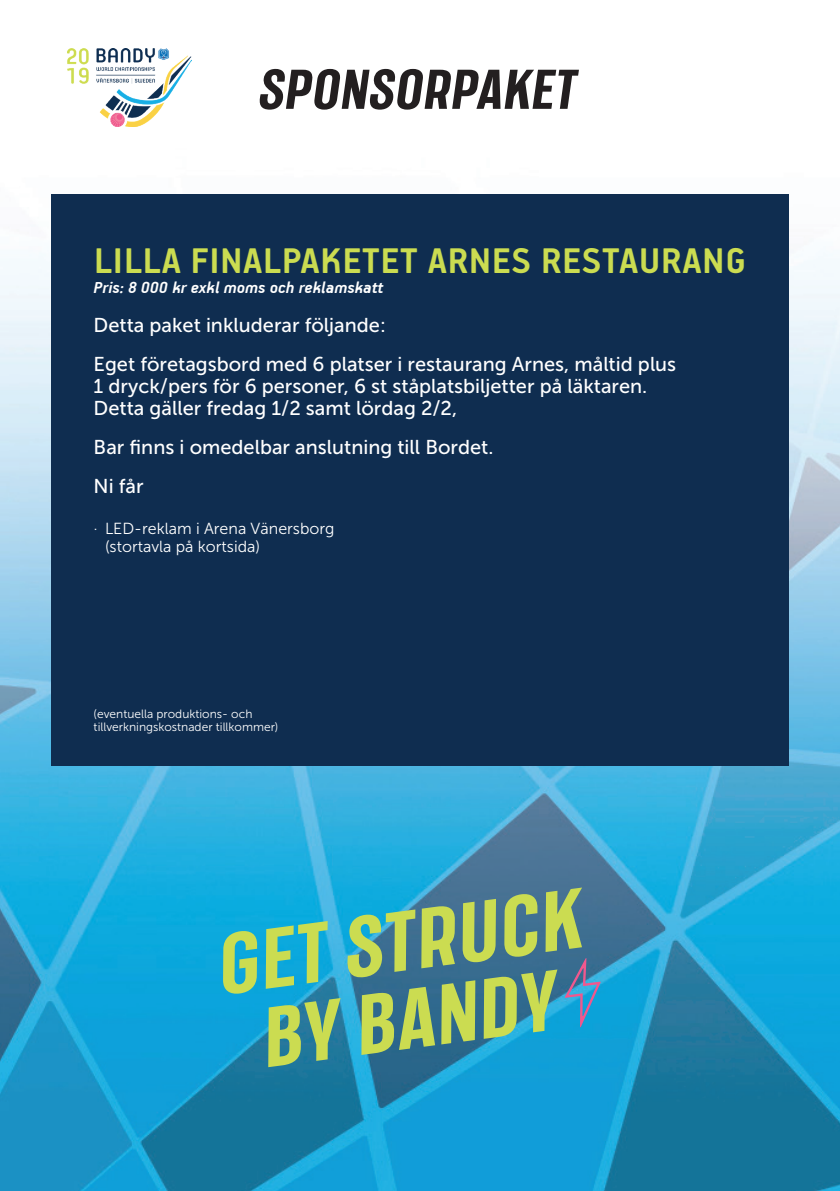
<style>
.page{position:relative;width:840px;height:1191px;background:#fff}
.page>*{position:absolute;margin:0;border:0;box-sizing:border-box;transform-origin:0 0}
.t1{font:italic 700 81px/78px "Coast";color:#cbdc51;text-align:center}
.t2{font:italic 700 53.6px "Coast";letter-spacing:.015em;color:#231f20}
.t3{font:700 40px "PF Handbook Pro";letter-spacing:.02em;color:#cbdc51}
.t4{font:20px/22px "Museo Sans 500";color:#fff}
.t5{font:italic 700 18px "PF Handbook Pro";color:#fff}
.t6{font:16px/18px "Museo Sans 300";color:#fff}
.t7{font:12px/13px "Museo Sans 300";color:#fff}
</style>
<div class="page">
<img style="left:0;top:56px;width:839px;height:1135px">
<img style="left:67px;top:48px;width:124px;height:79px">
<div style="left:51px;top:194px;width:737px;height:572px;background:#0f2d50"></div>
<svg style="left:564px;top:958px;width:36px;height:69px;background:#4288b7"></svg>
<p class="t2" style="left:260px;top:59px;width:318px">SPONSORPAKET</p>
<p class="t3" style="left:94px;top:237px;width:653px">LILLA FINALPAKETET ARNES RESTAURANG</p>
<p class="t5" style="left:94px;top:276px;width:291px">Pris: 8 000 kr exkl moms och reklamskatt</p>
<p class="t4" style="left:94px;top:314px;width:293px">Detta paket inkluderar följande:</p>
<p class="t4" style="left:94px;top:353px;width:583px">Eget företagsbord med 6 platser i restaurang Arnes, måltid plus<br>1 dryck/pers för 6 personer, 6 st ståplatsbiljetter på läktaren.<br>Detta gäller fredag 1/2 samt lördag 2/2,</p>
<p class="t4" style="left:94px;top:436px;width:401px">Bar finns i omedelbar anslutning till Bordet.</p>
<p class="t4" style="left:94px;top:475px;width:52px">Ni får</p>
<p class="t6" style="left:105px;top:519px;width:231px;text-indent:-11px">· LED-reklam i Arena Vänersborg (stortavla på kortsida)</p>
<p class="t7" style="left:94px;top:707px;width:186px">(eventuella produktions- och tillverkningskostnader tillkommer)</p>
<p class="t1" style="left:215px;top:927px;width:367px;rotate:-7deg">GET STRUCK<br>BY BANDY</p>
</div>
